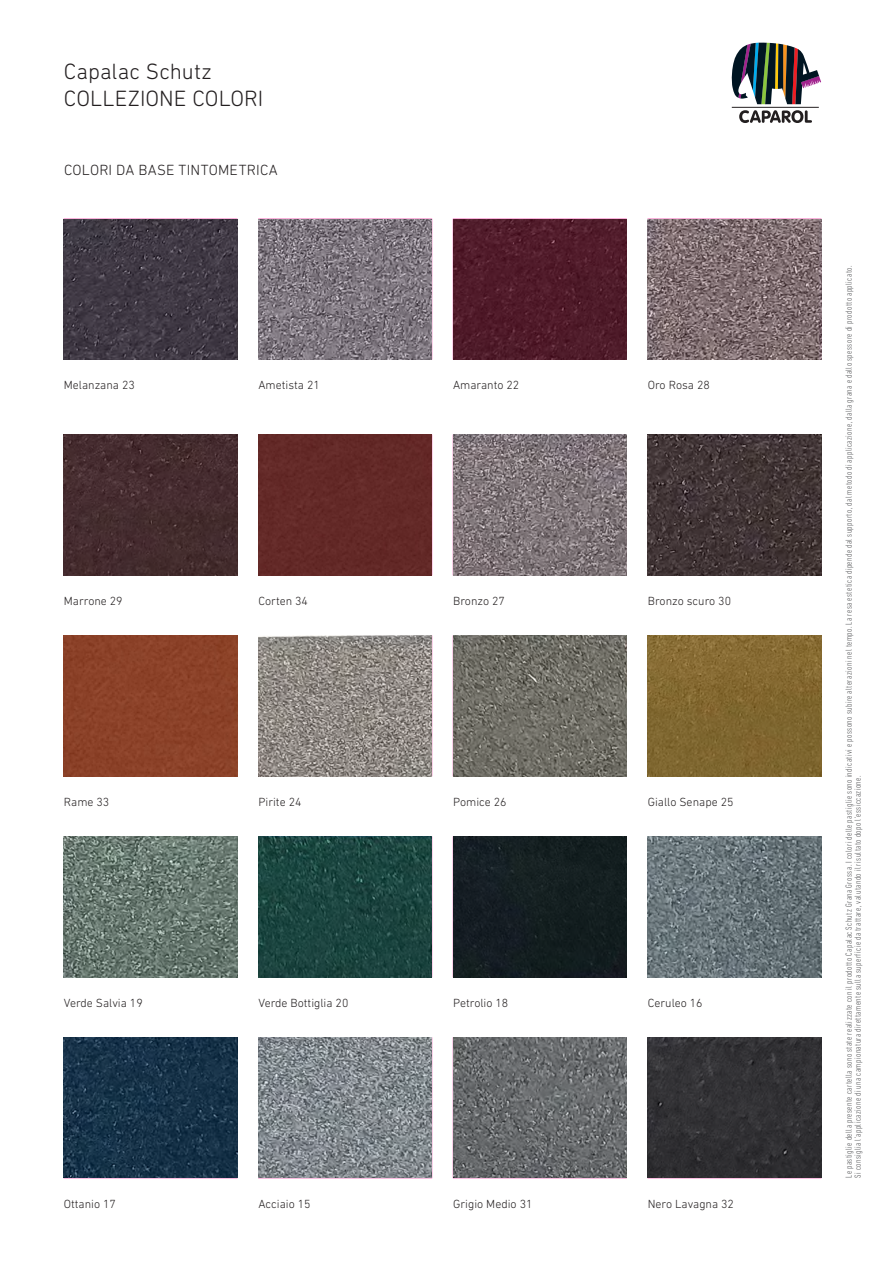
<style>
.page{position:relative;width:885px;height:1263px;background:#fff}
.page>*{position:absolute;margin:0;border:0;box-sizing:border-box;transform-origin:0 0}
.t1{font:300 22.5px "DIN Next Rounded LT Pro";color:#231f20}
.t2{font:300 15px "DIN Next Rounded LT Pro";letter-spacing:.015em;color:#231f20}
.t3{font:300 12px "DIN Next LT Pro";color:#231f20}
.t4{font:300 condensed 9px "DIN Next LT Pro";letter-spacing:.05em;color:#57585a}
</style>
<div class="page">
<svg style="left:739px;top:110px;width:72px;height:13px"></svg>
<hr style="left:731px;top:107px;width:87px;height:1px;background:#231f20">
<svg style="left:731px;top:43px;width:90px;height:61px"></svg>
<img style="left:64px;top:219px;width:173px;height:140px">
<img style="left:258px;top:219px;width:174px;height:140px">
<img style="left:453px;top:219px;width:173px;height:140px">
<img style="left:647px;top:219px;width:174px;height:140px">
<img style="left:64px;top:435px;width:173px;height:140px">
<img style="left:647px;top:435px;width:174px;height:140px">
<img style="left:453px;top:435px;width:173px;height:140px">
<div style="left:258px;top:435px;width:174px;height:140px;background:#632927"></div>
<img style="left:647px;top:636px;width:174px;height:140px">
<img style="left:258px;top:636px;width:174px;height:140px">
<img style="left:453px;top:636px;width:173px;height:140px">
<div style="left:64px;top:636px;width:173px;height:140px;background:#8b4128"></div>
<img style="left:64px;top:837px;width:173px;height:140px">
<img style="left:647px;top:837px;width:174px;height:140px">
<img style="left:258px;top:837px;width:174px;height:140px">
<div style="left:453px;top:837px;width:173px;height:140px;background:#141e21"></div>
<img style="left:64px;top:1037px;width:173px;height:141px">
<img style="left:258px;top:1037px;width:174px;height:141px">
<img style="left:453px;top:1037px;width:173px;height:141px">
<img style="left:647px;top:1037px;width:174px;height:141px">
<p class="t1" style="left:64px;top:58px;width:149px">Capalac Schutz</p>
<p class="t1" style="left:64px;top:85px;width:201px">COLLEZIONE COLORI</p>
<p class="t2" style="left:64px;top:161px;width:215px">COLORI DA BASE TINTOMETRICA</p>
<p class="t3" style="left:64px;top:378px;width:73px">Melanzana 23</p>
<p class="t3" style="left:258px;top:378px;width:63px">Ametista 21</p>
<p class="t3" style="left:453px;top:378px;width:68px">Amaranto 22</p>
<p class="t3" style="left:647px;top:378px;width:63px">Oro Rosa 28</p>
<p class="t3" style="left:64px;top:594px;width:60px">Marrone 29</p>
<p class="t3" style="left:258px;top:594px;width:51px">Corten 34</p>
<p class="t3" style="left:453px;top:594px;width:53px">Bronzo 27</p>
<p class="t3" style="left:647px;top:594px;width:85px">Bronzo scuro 30</p>
<p class="t3" style="left:64px;top:795px;width:47px">Rame 33</p>
<p class="t3" style="left:258px;top:795px;width:44px">Pirite 24</p>
<p class="t3" style="left:453px;top:795px;width:55px">Pomice 26</p>
<p class="t3" style="left:647px;top:795px;width:87px">Giallo Senape 25</p>
<p class="t3" style="left:64px;top:996px;width:80px">Verde Salvia 19</p>
<p class="t3" style="left:258px;top:996px;width:91px">Verde Bottiglia 20</p>
<p class="t3" style="left:453px;top:996px;width:57px">Petrolio 18</p>
<p class="t3" style="left:647px;top:996px;width:56px">Ceruleo 16</p>
<p class="t3" style="left:64px;top:1197px;width:54px">Ottanio 17</p>
<p class="t3" style="left:258px;top:1197px;width:54px">Acciaio 15</p>
<p class="t3" style="left:453px;top:1197px;width:81px">Grigio Medio 31</p>
<p class="t3" style="left:647px;top:1197px;width:88px">Nero Lavagna 32</p>
<p class="t4" style="left:843px;top:1178px;width:914px;rotate:-90deg">Le pastiglie della presente cartella sono state realizzate con il prodotto Capalac Schutz Grana Grossa. I colori delle pastiglie sono indicativi e possono subire alterazioni nel tempo. La resa estetica dipende dal supporto, dal metodo di applicazione, dalla grana e dallo spessore di prodotto applicato.</p>
<p class="t4" style="left:852px;top:1178px;width:404px;rotate:-90deg">Si consiglia l’applicazione di una campionatura direttamente sulla superficie da trattare, valutando il risultato dopo l’essiccazione.</p>
</div>
